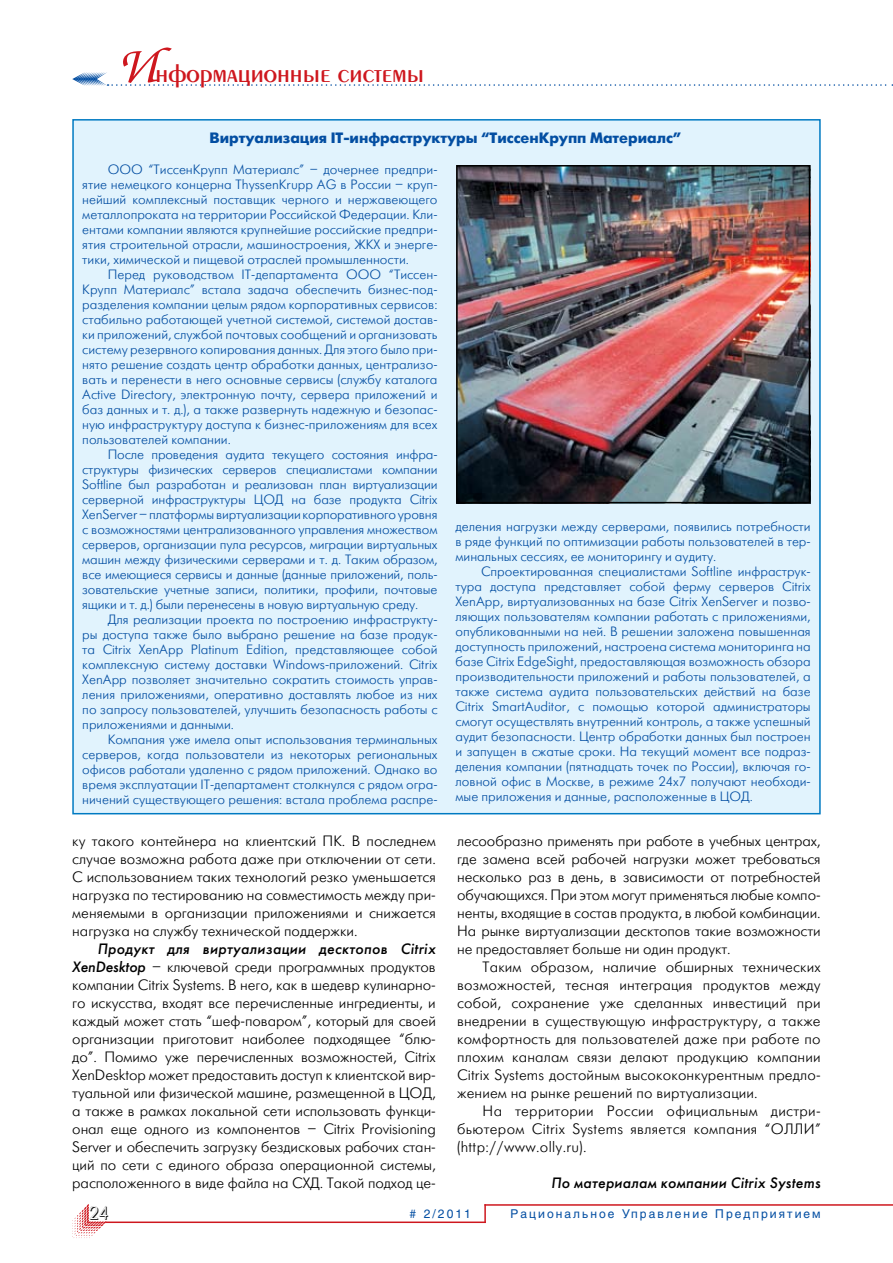
<style>
.page{position:relative;width:893px;height:1263px;background:#fff}
.page>*{position:absolute;margin:0;border:0;box-sizing:border-box;transform-origin:0 0}
.t1{font:27px "Penta Demi";color:#ce171e}
.t2{font:18px "Futuris Shadow C";color:#000}
.t3{font:15px/18px "Futuris Light C";color:#000;text-align:justify}
.t4{font:italic 15px "Futuris C";letter-spacing:.025em;color:#000}
.t5{font:700 15px "Futuris C";color:#034ea2}
.t6{font:13.5px/15px "Futuris Light C";color:#034ea2;text-align:justify}
.t7{font:12px "Helios";letter-spacing:.17em;color:#034ea2}
.s1{font-family:"Zapf Chancery C";font-size:54px}
.s2{font-family:"Futuris C";font-style:italic}
</style>
<div class="page">
<svg style="left:72px;top:1204px;width:34px;height:34px"></svg>
<svg style="left:484px;top:1206px;width:2px;height:15px"></svg>
<hr style="left:105px;top:1221px;width:381px;height:2px;background:#ce171e">
<hr style="left:484px;top:1204px;width:409px;height:2px;background:#ce171e">
<svg style="left:72px;top:72px;width:821px;height:14px"></svg>
<div style="left:73px;top:120px;width:747px;height:694px;background:#e1f3fd"></div>
<img style="left:459px;top:168px;width:348px;height:332px">
<div style="left:456px;top:165px;width:354px;height:338px;border:2px solid #000"></div>
<h1 class="t1" style="left:117px;top:60px;width:309px"><span class="s1">И</span>нформационные системы</h1>
<p class="t5" style="left:210px;top:130px;width:473px">Виртуализация IT-инфраструктуры “ТиссенКрупп Материалс”</p>
<p class="t6" style="left:82px;top:163px;width:357px;text-indent:26px">ООО “ТиссенКрупп Материалс” – дочернее предпри&shy;ятие немецкого концерна ThyssenKrupp AG в России – круп&shy;нейший комплексный поставщик черного и нержавеющего металлопроката на территории Российской Федерации. Кли&shy;ентами компании являются крупнейшие российские предпри&shy;ятия строительной отрасли, машиностроения, ЖКХ и энерге&shy;тики, химической и пищевой отраслей промышленности.</p>
<p class="t6" style="left:82px;top:268px;width:357px;text-indent:26px">Перед руководством IT-департамента ООО “Тиссен-Крупп Материалс” встала задача обеспечить бизнес-под&shy;разделения компании целым рядом корпоративных сервисов: стабильно работающей учетной системой, системой достав&shy;ки приложений, службой почтовых сообщений и организовать систему резервного копирования данных. Для этого было при&shy;нято решение создать центр обработки данных, централизо&shy;вать и перенести в него основные сервисы (службу каталога Active Directory, электронную почту, сервера приложений и баз данных и т. д.), а также развернуть надежную и безопас&shy;ную инфраструктуру доступа к бизнес-приложениям для всех пользователей компании.</p>
<p class="t6" style="left:82px;top:448px;width:357px;text-indent:26px">После проведения аудита текущего состояния инфра&shy;структуры физических серверов специалистами компании Softline был разработан и реализован план виртуализации серверной инфраструктуры ЦОД на базе продукта Citrix XenServer – платформы виртуализации корпоративного уровня с возможностями централизованного управления множеством серверов, организации пула ресурсов, миграции виртуальных машин между физическими серверами и т. д. Таким образом, все имеющиеся сервисы и данные (данные приложений, поль&shy;зовательские учетные записи, политики, профили, почтовые ящики и т. д.) были перенесены в новую виртуальную среду.</p>
<p class="t6" style="left:82px;top:613px;width:357px;text-indent:26px">Для реализации проекта по построению инфраструкту&shy;ры доступа также было выбрано решение на базе продук&shy;та Citrix XenApp Platinum Edition, представляющее собой комплексную систему доставки Windows-приложений. Citrix XenApp позволяет значительно сократить стоимость управ&shy;ления приложениями, оперативно доставлять любое из них по запросу пользователей, улучшить безопасность работы с приложениями и данными.</p>
<p class="t6" style="left:82px;top:733px;width:357px;text-indent:26px">Компания уже имела опыт использования терминальных серверов, когда пользователи из некоторых региональных офисов работали удаленно с рядом приложений. Однако во время эксплуатации IT-департамент столкнулся с рядом огра&shy;ничений существующего решения: встала проблема распре-</p>
<p class="t3" style="left:72px;top:832px;width:365px">ку такого контейнера на клиентский ПК. В последнем случае возможна работа даже при отключении от сети.<br>С использованием таких технологий резко уменьшается нагрузка по тестированию на совместимость между при&shy;меняемыми в организации приложениями и снижается нагрузка на службу технической поддержки.</p>
<p class="t4" style="left:98px;top:940px;width:340px">Продукт для виртуализации десктопов Citrix</p>
<p class="t3" style="left:72px;top:958px;width:365px"><span class="s2">XenDesktop</span> – ключевой среди программных продуктов компании Citrix Systems. В него, как в шедевр кулинарно&shy;го искусства, входят все перечисленные ингредиенты, и каждый может стать “шеф-поваром”, который для своей организации приготовит наиболее подходящее “блю&shy;до”. Помимо уже перечисленных возможностей, Citrix XenDesktop может предоставить доступ к клиентской вир&shy;туальной или физической машине, размещенной в ЦОД, а также в рамках локальной сети использовать функци&shy;онал еще одного из компонентов – Citrix Provisioning Server и обеспечить загрузку бездисковых рабочих стан&shy;ций по сети с единого образа операционной системы, расположенного в виде файла на СХД. Такой подход це-</p>
<p class="t6" style="left:455px;top:519px;width:357px">деления нагрузки между серверами, появились потребности в ряде функций по оптимизации работы пользователей в тер&shy;минальных сессиях, ее мониторингу и аудиту.</p>
<p class="t6" style="left:455px;top:564px;width:357px;text-indent:26px">Спроектированная специалистами Softline инфраструк&shy;тура доступа представляет собой ферму серверов Citrix XenApp, виртуализованных на базе Citrix XenServer и позво&shy;ляющих пользователям компании работать с приложениями, опубликованными на ней. В решении заложена повышенная доступность приложений, настроена система мониторинга на базе Citrix EdgeSight, предоставляющая возможность обзора производительности приложений и работы пользователей, а также система аудита пользовательских действий на базе Citrix SmartAuditor, с помощью которой администраторы смогут осуществлять внутренний контроль, а также успешный аудит безопасности. Центр обработки данных был построен и запущен в сжатые сроки. На текущий момент все подраз&shy;деления компании (пятнадцать точек по России), включая го&shy;ловной офис в Москве, в режиме 24x7 получают необходи&shy;мые приложения и данные, расположенные в ЦОД.</p>
<p class="t3" style="left:457px;top:832px;width:365px">лесообразно применять при работе в учебных центрах, где замена всей рабочей нагрузки может требоваться несколько раз в день, в зависимости от потребностей обучающихся. При этом могут применяться любые компо&shy;ненты, входящие в состав продукта, в любой комбинации.<br>На рынке виртуализации десктопов такие возможности не предоставляет больше ни один продукт.</p>
<p class="t3" style="left:457px;top:958px;width:365px;text-indent:26px">Таким образом, наличие обширных технических возможностей, тесная интеграция продуктов между собой, сохранение уже сделанных инвестиций при внедрении в существующую инфраструктуру, а также комфортность для пользователей даже при работе по плохим каналам связи делают продукцию компании Citrix Systems достойным высококонкурентным предло&shy;жением на рынке решений по виртуализации.</p>
<p class="t3" style="left:457px;top:1102px;width:365px;text-indent:26px">На территории России официальным дистри&shy;бьютером Citrix Systems является компания “ОЛЛИ” (http://www.olly.ru).</p>
<p class="t4" style="left:551px;top:1174px;width:271px">По материалам компании Citrix Systems</p>
<h2 class="t2" style="left:89px;top:1204px;width:21px">24</h2>
<p class="t7" style="left:410px;top:1207px;width:63px"># 2/2011</p>
<p class="t7" style="left:510px;top:1207px;width:312px">Рациональное Управление Предприятием</p>
</div>
